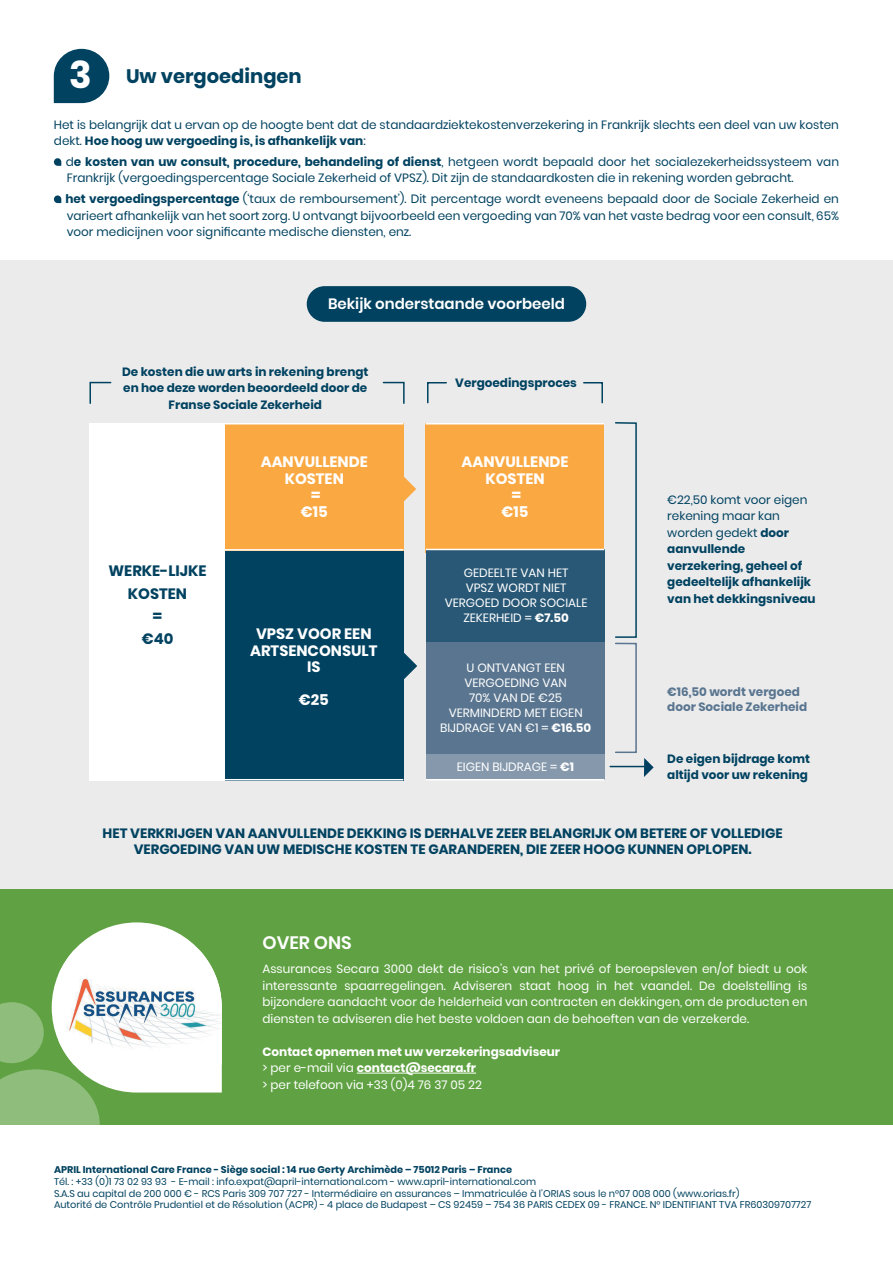
<style>
.page{position:relative;width:893px;height:1263px;background:#fff}
.page>*{position:absolute;margin:0;border:0;box-sizing:border-box;transform-origin:0 0}
.t1{font:700 19.5px "Poppins";color:#004260}
.t2{font:600 18px "Poppins";color:#fff}
.t3{font:700 15px/16.5px "Poppins";color:#fff;text-align:center}
.t4{font:600 15px "Poppins";color:#fff}
.t5{font:700 15px/22.5px "Poppins";color:#004260;text-align:center}
.t6{font:700 13.5px/16.5px "Poppins";color:#004260;text-align:center}
.t7{font:12px/16.5px "Poppins";color:#004260}
.t8{font:12px/15px "Poppins";color:#fff;text-align:center}
.t9{font:700 12px/16.5px "Poppins";color:#004260}
.t10{font:700 12px/16.5px "Poppins";color:#fff}
.t11{font:700 12px/15px "Poppins";color:#59758f}
.t12{font:9.75px/11.7px "Poppins";color:#004260}
.t13{font:700 9.75px "Poppins";color:#004260}
.s1{font-size:37.5px;color:#fff}
.s2{font-weight:700}
.s3{font-weight:400}
</style>
<div class="page">
<div style="left:0;top:260px;width:893px;height:629px;background:#ebebec"></div>
<svg style="left:403px;top:464px;width:13px;height:50px"></svg>
<div style="left:89px;top:423px;width:136px;height:314px;background:#fff"></div>
<div style="left:89px;top:467px;width:197px;height:313px;background:#fff"></div>
<div style="left:426px;top:423px;width:178px;height:130px;background:#faa842"></div>
<div style="left:426px;top:549px;width:178px;height:94px;background:#295876"></div>
<div style="left:426px;top:642px;width:178px;height:112px;background:#59758f"></div>
<div style="left:426px;top:754px;width:178px;height:26px;background:#8598ac"></div>
<div style="left:225px;top:423px;width:178px;height:130px;background:#faa842"></div>
<div style="left:225px;top:551px;width:178px;height:229px;background:#004260"></div>
<div style="left:0;top:889px;width:893px;height:236px;background:#60a243"></div>
<svg style="left:427px;top:382px;width:20px;height:22px"></svg>
<svg style="left:583px;top:382px;width:20px;height:22px"></svg>
<div style="left:54px;top:158px;width:7px;height:8px;background:#004260;border-radius:4px"></div>
<div style="left:54px;top:195px;width:7px;height:8px;background:#004260;border-radius:4px"></div>
<svg style="left:54px;top:49px;width:55px;height:54px;background:#275f78"></svg>
<div style="left:307px;top:286px;width:279px;height:36px;background:#004260;border-radius:18px"></div>
<hr style="left:357px;top:1073px;width:119px;height:1px;background:#fff">
<svg style="left:0;top:1002px;width:44px;height:61px"></svg>
<svg style="left:0;top:1069px;width:100px;height:56px;background:#88b973"></svg>
<div style="left:52px;top:922px;width:170px;height:170px;background:#fff;border-radius:85px"></div>
<img style="left:58px;top:950px;width:164px;height:115px">
<svg style="left:89px;top:381px;width:23px;height:23px"></svg>
<svg style="left:382px;top:381px;width:23px;height:23px"></svg>
<svg style="left:403px;top:641px;width:14px;height:50px"></svg>
<div style="left:615px;top:422px;width:22px;height:216px;border:2px solid #004260"></div>
<div style="left:615px;top:643px;width:22px;height:110px;border:2px solid #59758f"></div>
<svg style="left:644px;top:758px;width:10px;height:19px"></svg>
<hr style="left:610px;top:766px;width:36px;height:1px;background:#004260">
<hr style="left:426px;top:423px;width:178px;height:1px;background:#fff">
<hr style="left:426px;top:549px;width:178px;height:1px;background:#fff">
<hr style="left:222px;top:779px;width:181px;height:1px;background:#fff">
<hr style="left:426px;top:779px;width:178px;height:1px;background:#fff">
<hr style="left:225px;top:549px;width:178px;height:2px;background:#fff">
<hr style="left:225px;top:423px;width:178px;height:1px;background:#fff">
<h1 class="t1" style="left:69px;top:65px;width:234px"><span class="s1">3</span> Uw vergoedingen</h1>
<p class="t7" style="left:54px;top:116px;width:787px">Het is belangrijk dat u ervan op de hoogte bent dat de standaardziektekostenverzekering in Frankrijk slechts een deel van uw kosten dekt. <span class="s2">Hoe hoog uw vergoeding is, is afhankelijk van</span>:</p>
<p class="t7" style="left:66px;top:153px;width:775px">d<span class="s2">e kosten van uw consult, procedure, behandeling of dienst</span>, hetgeen wordt bepaald door het socialezekerheidssysteem van<br>Frankrijk (vergoedingspercentage Sociale Zekerheid of VPSZ). Dit zijn de standaardkosten die in rekening worden gebracht.</p>
<p class="t7" style="left:65px;top:191px;width:775px;text-align:justify"><span class="s2">het vergoedingspercentage</span> (‘taux de remboursement’). Dit percentage wordt eveneens bepaald door de Sociale Zekerheid en varieert afhankelijk van het soort zorg. U ontvangt bijvoorbeeld een vergoeding van 70% van het vaste bedrag voor een consult, 65% voor medicijnen voor significante medische diensten, enz.</p>
<p class="t4" style="left:328px;top:295px;width:238px">Bekijk onderstaande voorbeeld</p>
<p class="t9" style="left:122px;top:363px;width:248px;text-align:center">De kosten die uw arts in rekening brengt en hoe deze worden beoordeeld door de<br>Franse Sociale Zekerheid</p>
<p class="t9" style="left:455px;top:374px;width:123px">Vergoedingsproces</p>
<p class="t3" style="left:261px;top:454px;width:109px">AANVULLENDE<br>KOSTEN<br>=<br>€15</p>
<p class="t3" style="left:461px;top:454px;width:109px">AANVULLENDE<br>KOSTEN<br>=<br>€15</p>
<p class="t5" style="left:109px;top:560px;width:100px">WERKE-LIJKE<br>KOSTEN<br>=<br>€40</p>
<p class="t8" style="left:445px;top:565px;width:144px">GEDEELTE VAN HET<br>VPSZ WORDT NIET<br>VERGOED DOOR SOCIALE<br>ZEKERHEID = <span class="s2">€7.50</span></p>
<p class="t8" style="left:440px;top:660px;width:153px">U ONTVANGT EEN<br>VERGOEDING VAN<br>70% VAN DE €25<br>VERMINDERD MET EIGEN<br>BIJDRAGE VAN €1 = <span class="s2">€16.50</span></p>
<p class="t8" style="left:457px;top:759px;width:119px">EIGEN BIJDRAGE = <span class="s2">€1</span></p>
<p class="t3" style="left:250px;top:626px;width:129px">VPSZ VOOR EEN<br>ARTSENCONSULT<br>IS</p>
<p class="t3" style="left:299px;top:692px;width:32px">€25</p>
<p class="t9" style="left:667px;top:491px;width:150px"><span class="s3">€22,50 komt voor eigen rekening maar kan worden gedekt</span> door aanvullende verzekering, geheel of gedeeltelijk afhankelijk van het dekkingsniveau</p>
<p class="t11" style="left:667px;top:684px;width:141px">€16,50 wordt vergoed door Sociale Zekerheid</p>
<p class="t9" style="left:667px;top:750px;width:144px">De eigen bijdrage komt altijd voor uw rekening</p>
<p class="t6" style="left:103px;top:825px;width:681px">HET VERKRIJGEN VAN AANVULLENDE DEKKING IS DERHALVE ZEER BELANGRIJK OM BETERE OF VOLLEDIGE<br>VERGOEDING VAN UW MEDISCHE KOSTEN TE GARANDEREN, DIE ZEER HOOG KUNNEN OPLOPEN.</p>
<h2 class="t2" style="left:262px;top:932px;width:91px">OVER ONS</h2>
<p class="t8" style="left:262px;top:961px;width:546px;line-height:16.5px;text-align:justify">Assurances Secara 3000 dekt de risico’s van het privé of beroepsleven en/of biedt u ook interessante spaarregelingen. Adviseren staat hoog in het vaandel. De doelstelling is bijzondere aandacht voor de helderheid van contracten en dekkingen, om de producten en diensten te adviseren die het beste voldoen aan de behoeften van de verzekerde.</p>
<p class="t10" style="left:262px;top:1043px;width:299px">Contact opnemen met uw verzekeringsadviseur <span class="s3">&gt; per e-mail via</span> contact@secara.fr<br><span class="s3">&gt; per telefoon via +33 (0)4 76 37 05 22</span></p>
<p class="t13" style="left:54px;top:1164px;width:460px">APRIL International Care France - Siège social : 14 rue Gerty Archimède – 75012 Paris – France</p>
<p class="t12" style="left:54px;top:1176px;width:759px">Tél. : +33 (0)1 73 02 93 93 - E-mail : info.expat@april-international.com - www.april-international.com<br>S.A.S au capital de 200 000 € - RCS Paris 309 707 727 - Intermédiaire en assurances – Immatriculée à l’ORIAS sous le n°07 008 000 (www.orias.fr)<br>Autorité de Contrôle Prudentiel et de Résolution (ACPR) - 4 place de Budapest – CS 92459 – 754 36 PARIS CEDEX 09 - FRANCE. N° IDENTIFIANT TVA FR60309707727</p>
</div>
